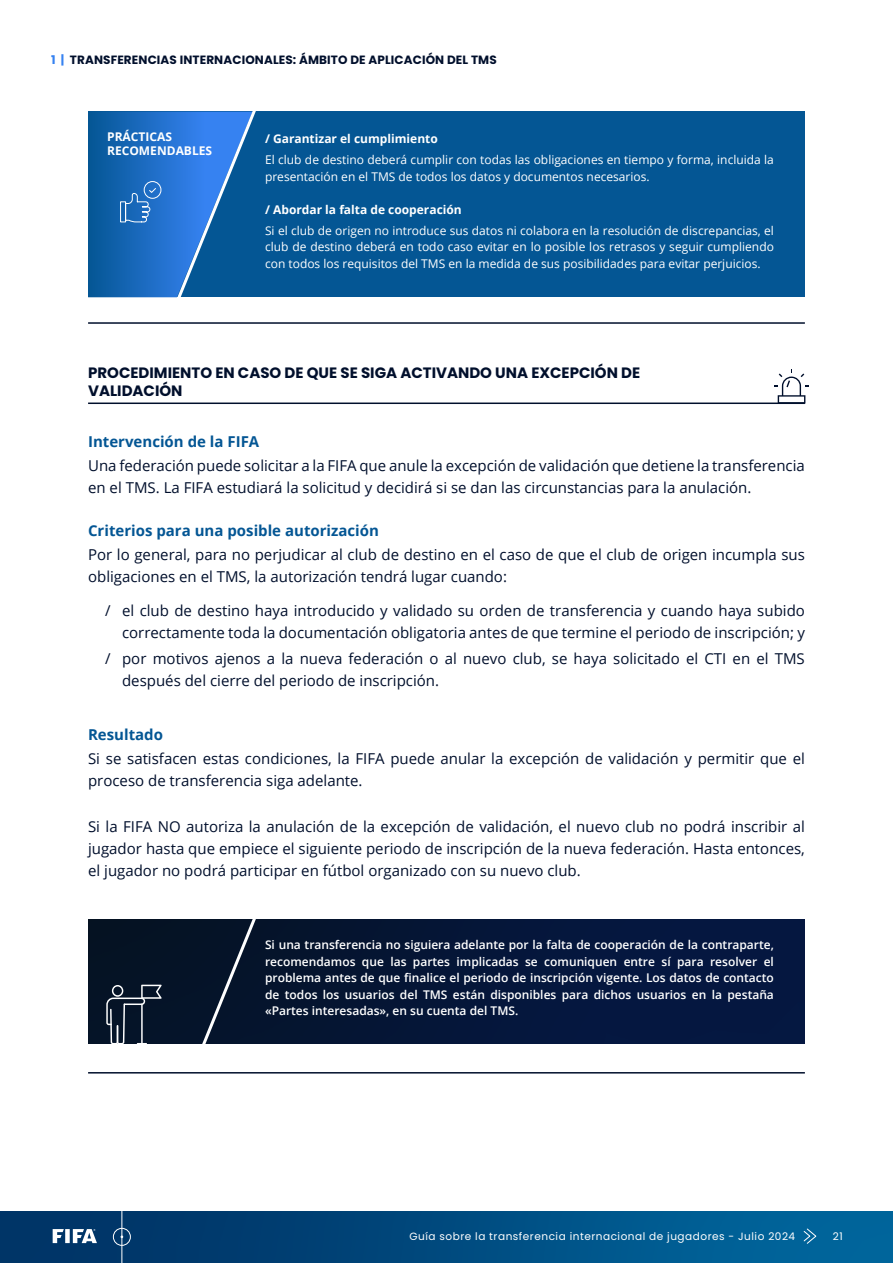
<style>
.page{position:relative;width:893px;height:1263px;background:#fff}
.page>*{position:absolute;margin:0;border:0;box-sizing:border-box;transform-origin:0 0}
.t1{font:15px/21.8px "Open Sans";color:#000f2c}
.t2{font:700 15px "Open Sans";color:#045694}
.t3{font:700 15px/18px "Poppins";color:#000f2c}
.t4{font:12px/16.5px "Open Sans";color:#fff}
.t5{font:600 12px/16.5px "Open Sans";color:#fff;text-align:justify}
.t6{font:700 12px "Open Sans";color:#fff}
.t7{font:700 12px "Poppins";letter-spacing:.01em;color:#000f2c}
.t8{font:10.5px "Poppins";letter-spacing:.05em;color:#fff}
.s1{color:#3682f1}
</style>
<div class="page">
<img style="left:0;top:1212px;width:892px;height:50px">
<svg style="left:53px;top:1229px;width:11px;height:14px"></svg>
<div style="left:65px;top:1229px;width:5px;height:14px;background:#fff"></div>
<svg style="left:73px;top:1229px;width:24px;height:14px"></svg>
<hr style="left:121px;top:1199px;width:1px;height:64px;background:#fff">
<div style="left:113px;top:1228px;width:18px;height:18px;border:1px solid #fff;border-radius:50%"></div>
<svg style="left:804px;top:1228px;width:12px;height:15px"></svg>
<div style="left:88px;top:112px;width:717px;height:185px;background:#045694"></div>
<svg style="left:88px;top:111px;width:174px;height:187px"></svg>
<hr style="left:88px;top:1072px;width:717px;height:1px;background:#000f2c">
<hr style="left:88px;top:322px;width:717px;height:2px;background:#000f2c">
<img style="left:88px;top:920px;width:717px;height:123px">
<div style="left:198px;top:919px;width:64px;height:125px;background:#05142a"></div>
<svg style="left:106px;top:985px;width:56px;height:59px;background:#293547"></svg>
<hr style="left:88px;top:402px;width:717px;height:2px;background:#000f2c">
<svg style="left:774px;top:369px;width:35px;height:35px"></svg>
<p class="t7" style="left:51px;top:52px;width:447px"><span class="s1">1 |</span> TRANSFERENCIAS INTERNACIONALES: ÁMBITO DE APLICACIÓN DEL TMS</p>
<p class="t6" style="left:107px;top:128px;width:66px">PRÁCTICAS</p>
<p class="t6" style="left:107px;top:143px;width:106px">RECOMENDABLES</p>
<p class="t6" style="left:265px;top:131px;width:174px">/ Garantizar el cumplimiento</p>
<p class="t4" style="left:265px;top:151px;width:510px">El club de destino deberá cumplir con todas las obligaciones en tiempo y forma, incluida la presentación en el TMS de todos los datos y documentos necesarios.</p>
<p class="t6" style="left:265px;top:201px;width:198px">/ Abordar la falta de cooperación</p>
<p class="t4" style="left:265px;top:222px;width:510px;text-align:justify">Si el club de origen no introduce sus datos ni colabora en la resolución de discrepancias, el club de destino deberá en todo caso evitar en lo posible los retrasos y seguir cumpliendo con todos los requisitos del TMS en la medida de sus posibilidades para evitar perjuicios.</p>
<p class="t3" style="left:88px;top:364px;width:554px">PROCEDIMIENTO EN CASO DE QUE SE SIGA ACTIVANDO UNA EXCEPCIÓN DE<br>VALIDACIÓN</p>
<p class="t2" style="left:88px;top:431px;width:173px">Intervención de la FIFA</p>
<p class="t1" style="left:88px;top:455px;width:718px">Una federación puede solicitar a la FIFA que anule la excepción de validación que detiene la transferencia en el TMS. La FIFA estudiará la solicitud y decidirá si se dan las circunstancias para la anulación.</p>
<p class="t2" style="left:88px;top:519px;width:292px">Criterios para una posible autorización</p>
<p class="t1" style="left:88px;top:543px;width:718px">Por lo general, para no perjudicar al club de destino en el caso de que el club de origen incumpla sus obligaciones en el TMS, la autorización tendrá lugar cuando:</p>
<p class="t1" style="left:105px;top:599px;width:701px;text-align:right">/ el club de destino haya introducido y validado su orden de transferencia y cuando haya subido correctamente toda la documentación obligatoria antes de que termine el periodo de inscripción; y</p>
<p class="t1" style="left:122px;top:647px;width:684px;text-indent:-17px">/ por motivos ajenos a la nueva federación o al nuevo club, se haya solicitado el CTI en el TMS después del cierre del periodo de inscripción.</p>
<p class="t2" style="left:88px;top:724px;width:77px">Resultado</p>
<p class="t1" style="left:88px;top:747px;width:718px">Si se satisfacen estas condiciones, la FIFA puede anular la excepción de validación y permitir que el proceso de transferencia siga adelante.</p>
<p class="t1" style="left:88px;top:815px;width:718px;text-align:justify">Si la FIFA NO autoriza la anulación de la excepción de validación, el nuevo club no podrá inscribir al jugador hasta que empiece el siguiente periodo de inscripción de la nueva federación. Hasta entonces, el jugador no podrá participar en fútbol organizado con su nuevo club.</p>
<p class="t5" style="left:265px;top:936px;width:510px">Si una transferencia no siguiera adelante por la falta de cooperación de la contraparte, recomendamos que las partes implicadas se comuniquen entre sí para resolver el problema antes de que finalice el periodo de inscripción vigente. Los datos de contacto de todos los usuarios del TMS están disponibles para dichos usuarios en la pestaña «Partes interesadas», en su cuenta del TMS.</p>
<p class="t8" style="left:410px;top:1230px;width:387px">Guía sobre la transferencia internacional de jugadores - Julio 2024</p>
<p class="t8" style="left:833px;top:1230px;width:11px">21</p>
</div>
